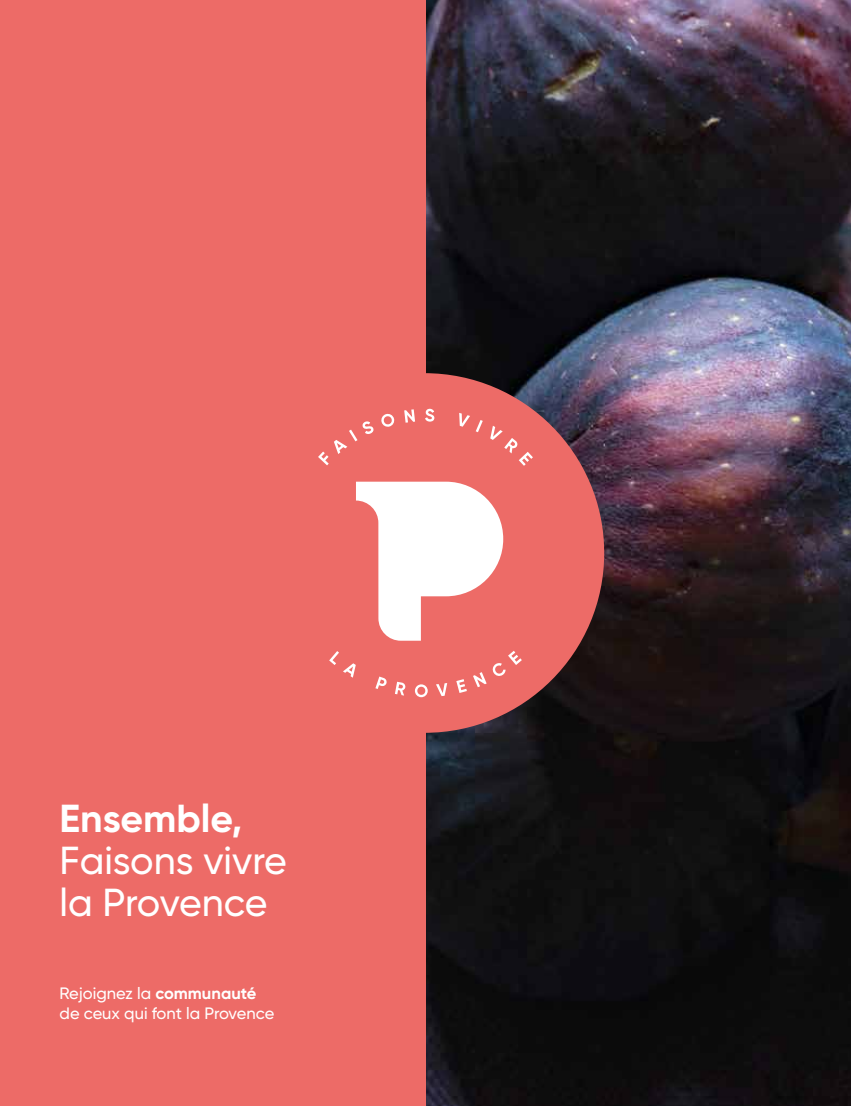
<style>
.page{position:relative;width:851px;height:1106px;background:#fff}
.page>*{position:absolute;margin:0;border:0;box-sizing:border-box;transform-origin:0 0}
.t1{font:500 39px/42px "Gilroy";color:#fff}
.t2{font:700 39px "Gilroy";color:#fff}
.t3{font:500 16.5px/19.5px "Gilroy";color:#fff}
.s1{font-weight:700}
</style>
<div class="page">
<img style="left:425px;top:0;width:425px;height:1106px">
<div style="left:0;top:0;width:425px;height:1106px;background:#ed6b67"></div>
<div style="left:244px;top:373px;width:360px;height:360px;background:#ed6b67;border-radius:50%"></div>
<svg style="left:318px;top:451px;width:10px;height:14px"></svg>
<svg style="left:334px;top:421px;width:40px;height:33px"></svg>
<svg style="left:381px;top:413px;width:14px;height:14px"></svg>
<svg style="left:404px;top:409px;width:11px;height:13px"></svg>
<svg style="left:425px;top:409px;width:9px;height:13px"></svg>
<svg style="left:459px;top:413px;width:23px;height:19px"></svg>
<svg style="left:490px;top:426px;width:43px;height:40px"></svg>
<svg style="left:329px;top:651px;width:27px;height:26px"></svg>
<svg style="left:375px;top:676px;width:12px;height:13px"></svg>
<svg style="left:395px;top:681px;width:10px;height:14px"></svg>
<svg style="left:415px;top:684px;width:13px;height:13px"></svg>
<svg style="left:436px;top:683px;width:11px;height:13px"></svg>
<svg style="left:456px;top:679px;width:11px;height:14px"></svg>
<svg style="left:473px;top:672px;width:13px;height:15px"></svg>
<svg style="left:492px;top:651px;width:30px;height:25px"></svg>
<svg style="left:356px;top:481px;width:147px;height:159px"></svg>
<h1 class="t2" style="left:60px;top:794px;width:184px">Ensemble,</h1>
<h1 class="t1" style="left:60px;top:839px;width:229px">Faisons vivre la Provence</h1>
<p class="t3" style="left:60px;top:983px;width:216px">Rejoignez la <span class="s1">communauté </span>de ceux qui font la Provence</p>
</div>
